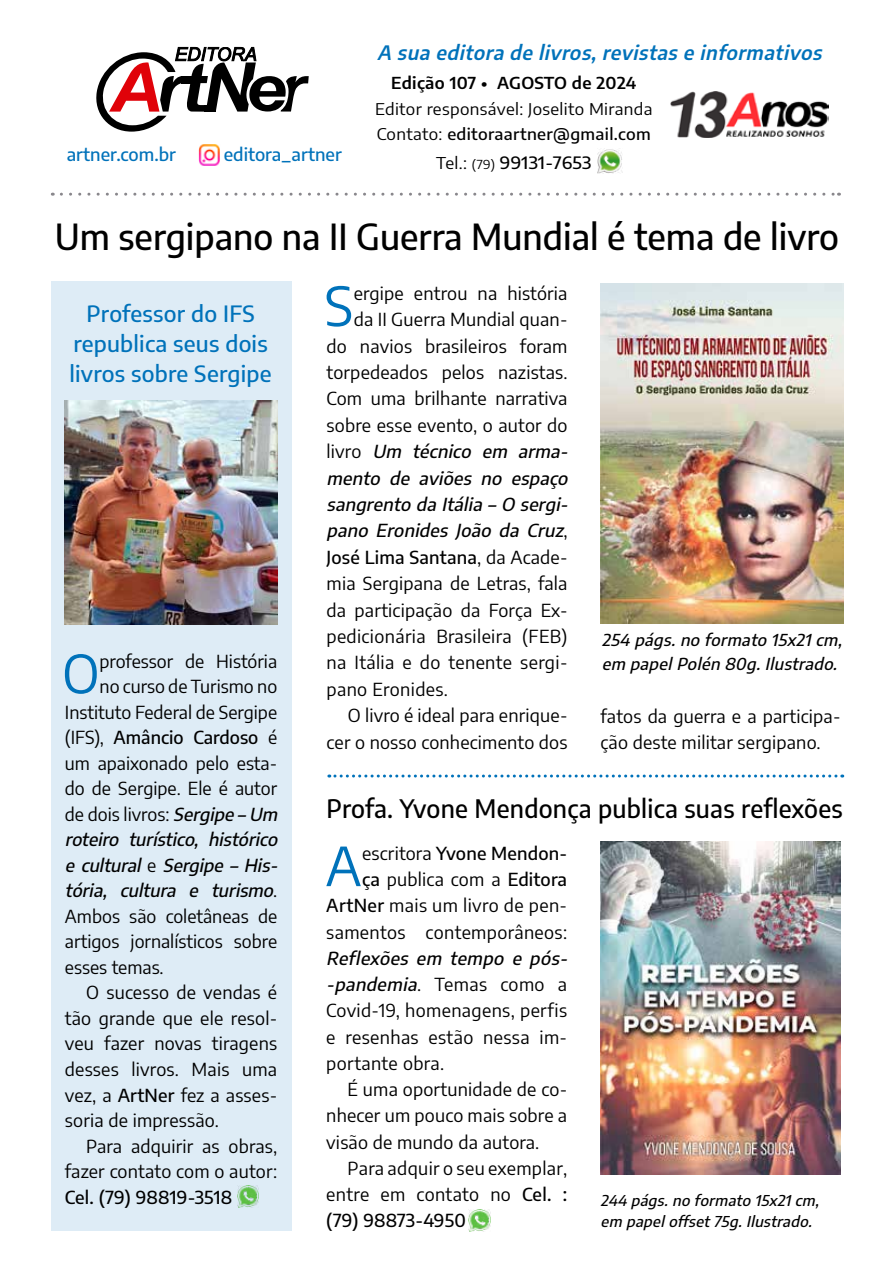
<style>
.page{position:relative;width:893px;height:1276px;background:#fff}
.page>*{position:absolute;margin:0;border:0;box-sizing:border-box;transform-origin:0 0}
.t1{font:53.7px "Encode Sans";color:#0072ba}
.t2{font:53.4px "Encode Sans";color:#0072ba}
.t3{font:52.5px "Encode Sans";color:#0072ba}
.t4{font:500 36px "Encode Sans";color:#000}
.t5{font:500 25.5px "Encode Sans";letter-spacing:.01em;color:#000;scale:.96 1}
.t6{font:500 22.5px/30px "Encode Sans";letter-spacing:.01em;color:#0072ba;text-align:center}
.t7{font:italic 600 19.5px "Encode Sans";color:#0072ba}
.t8{font:18px/26.2px "Encode Sans";letter-spacing:.01em;color:#000}
.t9{font:italic 500 18px "Encode Sans";color:#000}
.t10{font:500 18px "Encode Sans";letter-spacing:.01em;color:#000}
.t11{font:500 18px "Encode Sans";color:#0072ba}
.t12{font:500 17.1px "Encode Sans";letter-spacing:.015em;color:#000;scale:1.05 1}
.t13{font:italic 500 16.5px/24px "Encode Sans";color:#000}
.t14{font:16.2px/24.9px "Encode Sans";letter-spacing:.02em;color:#000;scale:1.05 1}
.t15{font:600 16.2px "Encode Sans";letter-spacing:.02em;color:#000;scale:1.05 1}
.t16{font:italic 500 15px/21px "Encode Sans";color:#000}
.s1{font-weight:500}
.s2{font-weight:400;font-size:16.35px}
.s3{font-weight:400;font-size:12.45px}
.s4{font-weight:400}
.s5{font-weight:500;font-style:italic}
.s6{font-weight:400;font-style:normal}
</style>
<div class="page">
<img style="left:601px;top:841px;width:239px;height:333px">
<div style="left:52px;top:281px;width:240px;height:949px;background:#deecf6"></div>
<img style="left:597px;top:148px;width:25px;height:26px">
<img style="left:199px;top:144px;width:21px;height:22px">
<svg style="left:96px;top:47px;width:213px;height:85px"></svg>
<div style="left:204px;top:105px;width:12px;height:7px;background:#000"></div>
<div style="left:182px;top:76px;width:12px;height:7px;background:#000"></div>
<svg style="left:61px;top:193px;width:778px;height:3px"></svg>
<svg style="left:329px;top:774px;width:514px;height:3px"></svg>
<img style="left:671px;top:91px;width:158px;height:47px">
<img style="left:65px;top:400px;width:212px;height:224px">
<img style="left:601px;top:283px;width:243px;height:340px">
<img style="left:237px;top:1185px;width:21px;height:22px">
<img style="left:469px;top:1209px;width:21px;height:22px">
<p class="t11" style="left:67px;top:141px;width:111px">artner.com.br</p>
<p class="t11" style="left:224px;top:141px;width:119px">editora_artner</p>
<p class="t7" style="left:377px;top:38px;width:452px">A sua editora de livros,revistas e informativos</p>
<p class="t15" style="left:391px;top:71px;width:235px">Edição 107 • AGOSTO de 2024</p>
<p class="t14" style="left:375px;top:96px;width:266px">Editor responsável: Joselito Miranda<br>Contato: <span class="s1">editoraartner@gmail.com</span></p>
<p class="t12" style="left:436px;top:150px;width:149px"><span class="s2">Tel.:</span> <span class="s3">(79)</span> 99131-7653</p>
<h3 class="t4" style="left:55px;top:211px;width:786px">Um sergipano na II Guerra Mundial é tema de livro</h3>
<p class="t6" style="left:69px;top:298px;width:204px">Professor do IFS republica seus dois livros sobre Sergipe</p>
<h3 class="t3" style="left:62px;top:637px;width:39px">O</h3>
<p class="t8" style="left:100px;top:647px;width:179px">professor de História</p>
<p class="t8" style="left:100px;top:672px;width:179px">no curso de Turismo no</p>
<p class="t8" style="left:65px;top:698px;width:214px">Instituto Federal de Sergipe</p>
<p class="t10" style="left:65px;top:725px;width:214px"><span class="s4">(IFS),</span> Amâncio Cardoso <span class="s4">é</span></p>
<p class="t8" style="left:65px;top:749px;width:214px">um apaixonado pelo esta-</p>
<p class="t8" style="left:65px;top:774px;width:214px">do de Sergipe. Ele é autor</p>
<p class="t8" style="left:65px;top:800px;width:218px">de dois livros: <span class="s5">Sergipe –Um</span></p>
<p class="t9" style="left:65px;top:827px;width:218px">roteiro turístico, histórico</p>
<p class="t9" style="left:65px;top:852px;width:219px">e cultural <span class="s6">e</span> Sergipe – His-</p>
<p class="t9" style="left:65px;top:878px;width:214px">tória, cultura e turismo<span class="s6">.</span></p>
<p class="t8" style="left:65px;top:902px;width:214px">Ambos são coletâneas de</p>
<p class="t8" style="left:65px;top:927px;width:214px">artigos jornalísticos sobre</p>
<p class="t8" style="left:65px;top:953px;width:100px">esses temas.</p>
<p class="t8" style="left:86px;top:978px;width:193px">O sucesso de vendas é</p>
<p class="t8" style="left:65px;top:1004px;width:214px">tão grande que ele resol-</p>
<p class="t8" style="left:65px;top:1029px;width:214px">veu fazer novas tiragens</p>
<p class="t8" style="left:65px;top:1055px;width:214px">desses livros. Mais uma</p>
<p class="t8" style="left:65px;top:1080px;width:214px">vez, a <span class="s1">ArtNer</span> fez a asses-</p>
<p class="t8" style="left:65px;top:1106px;width:155px">soria de impressão.</p>
<p class="t8" style="left:86px;top:1131px;width:193px">Para adquirir as obras,</p>
<p class="t8" style="left:65px;top:1157px;width:214px">fazer contato com o autor:</p>
<p class="t10" style="left:65px;top:1184px;width:169px">Cel. (79) 98819-3518</p>
<h1 class="t1" style="left:325px;top:268px;width:30px">S</h1>
<p class="t8" style="left:354px;top:279px;width:215px">ergipe entrou na história</p>
<p class="t8" style="left:354px;top:305px;width:215px">da II Guerra Mundial quan-</p>
<p class="t8" style="left:327px;top:332px;width:242px">do navios brasileiros foram</p>
<p class="t8" style="left:327px;top:358px;width:242px">torpedeados pelos nazistas.</p>
<p class="t8" style="left:327px;top:385px;width:242px">Com uma brilhante narrativa</p>
<p class="t8" style="left:327px;top:411px;width:243px">sobre esse evento, o autor do</p>
<p class="t9" style="left:327px;top:439px;width:247px"><span class="s6">l i v r o</span> Um técnico em arma-</p>
<p class="t9" style="left:327px;top:465px;width:247px">mento de aviões no espaço</p>
<p class="t9" style="left:327px;top:491px;width:247px">sangrento da Itália –O sergi-</p>
<p class="t9" style="left:327px;top:518px;width:243px">pano Eronides João da Cruz<span class="s6">,</span></p>
<p class="t10" style="left:327px;top:544px;width:243px">José Lima Santana<span class="s4">, da Acade-</span></p>
<p class="t8" style="left:327px;top:569px;width:242px">mia Sergipana de Letras, fala</p>
<p class="t8" style="left:327px;top:596px;width:243px">da participação da Força Ex-</p>
<p class="t8" style="left:327px;top:622px;width:242px">pedicionária Brasileira (FEB)</p>
<p class="t8" style="left:327px;top:649px;width:242px">na Itália e do tenente sergi-</p>
<p class="t8" style="left:327px;top:675px;width:123px">pano Eronides.</p>
<p class="t8" style="left:348px;top:701px;width:221px">O livro é ideal para enrique-</p>
<p class="t8" style="left:327px;top:728px;width:242px">cer o nosso conhecimento dos</p>
<p class="t13" style="left:602px;top:626px;width:246px">254 págs.no formato 15x21cm, em papelPolén 80g.Ilustrado.</p>
<p class="t8" style="left:601px;top:702px;width:241px">fatos da guerra e a participa&shy;ção deste militar sergipano.</p>
<h3 class="t5" style="left:326px;top:790px;width:539px">Profa. Yvone Mendonça publica suas reflexões</h3>
<p class="t8" style="left:326px;top:839px;width:242px;text-align:right">escritora <span class="s1">Yvone Mendon-<br>ça</span> publica com a <span class="s1">Editora<br>ArtNer</span> mais um livro de pen&shy;samentos contemporâneos:</p>
<p class="t8" style="left:326px;top:944px;width:247px"><span class="s5">Reflexões em tempo e pós--pandemia</span>. Te m a s c o m o a<br>Covid-19, homenagens, perfis e resenhas estão nessa im&shy;portante obra.</p>
<p class="t8" style="left:326px;top:1075px;width:242px;text-align:justify;text-indent:21px">É uma oportunidade de co&shy;nhecer um pouco mais sobre a visão de mundo da autora.</p>
<p class="t8" style="left:326px;top:1154px;width:242px;text-align:justify;text-indent:21px">Para adquir o seu exemplar, entre em contato no <span class="s1">Cel. : (79) 98873-4950</span></p>
<h2 class="t2" style="left:326px;top:829px;width:38px">A</h2>
<p class="t16" style="left:601px;top:1189px;width:224px">244 págs.no formato 15x21cm, em papeloffset75g.Ilustrado.</p>
</div>
